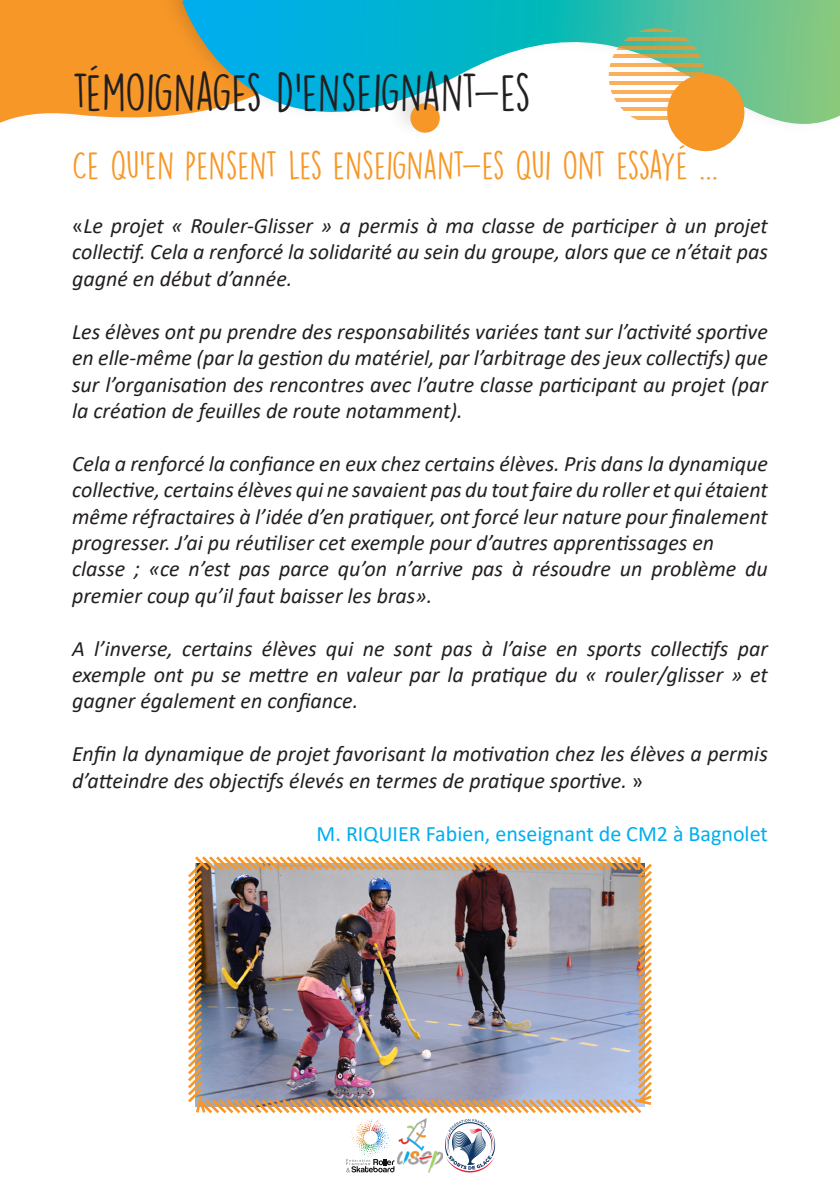
<style>
.page{position:relative;width:840px;height:1191px;background:#fff}
.page>*{position:absolute;margin:0;border:0;box-sizing:border-box;transform-origin:0 0}
.t1{font:48px "DK Lemon Yellow Sun";letter-spacing:-.01em;color:#231f20}
.t2{font:36px "DK Lemon Yellow Sun";color:#f79727}
.t3{font:italic 22px/26.4px "Calibri";color:#231f20;text-align:justify}
.t4{font:22px "Calibri";color:#00aeef}
.s1{font-style:normal}
</style>
<div class="page">
<div style="left:0;top:0;width:149px;height:123px;background:#f79728"></div>
<div style="left:149px;top:0;width:33px;height:117px;background:#f79728"></div>
<svg style="left:182px;top:0;width:657px;height:152px"></svg>
<div style="left:666px;top:74px;width:78px;height:77px;background:#f79728;border-radius:50%"></div>
<svg style="left:608px;top:37px;width:96px;height:4px"></svg>
<svg style="left:608px;top:28px;width:96px;height:4px"></svg>
<hr style="left:608px;top:46px;width:96px;height:3px;background:#f79728">
<svg style="left:608px;top:54px;width:96px;height:4px"></svg>
<svg style="left:608px;top:63px;width:96px;height:4px"></svg>
<svg style="left:608px;top:72px;width:96px;height:4px"></svg>
<svg style="left:608px;top:81px;width:76px;height:4px"></svg>
<hr style="left:608px;top:90px;width:96px;height:3px;background:#f79728">
<svg style="left:608px;top:98px;width:62px;height:4px"></svg>
<svg style="left:608px;top:107px;width:60px;height:4px"></svg>
<svg style="left:608px;top:116px;width:60px;height:4px"></svg>
<img style="left:397px;top:1119px;width:45px;height:53px">
<svg style="left:445px;top:1119px;width:50px;height:53px"></svg>
<svg style="left:346px;top:1119px;width:48px;height:53px"></svg>
<img style="left:188px;top:856px;width:464px;height:258px">
<p class="t1" style="left:72px;top:63px;width:460px">TÉMOIGNAGES D’ENSEIGNANT-ES</p>
<p class="t2" style="left:72px;top:144px;width:647px">CE QU’EN PENSENT LES ENSEIGNANT-ES QUI ONT ESSAYÉ ...</p>
<p class="t3" style="left:72px;top:212px;width:697px"><span class="s1">«</span>Le projet « Rouler-Glisser » a permis à ma classe de participer à un projet collectif. Cela a renforcé la solidarité au sein du groupe, alors que ce n’était pas gagné en début d’année.</p>
<p class="t3" style="left:72px;top:317px;width:697px">Les élèves ont pu prendre des responsabilités variées tant sur l’activité sportive en elle-même (par la gestion du matériel, par l’arbitrage des jeux collectifs) que sur l’organisation des rencontres avec l’autre classe participant au projet (par la création de feuilles de route notamment).</p>
<p class="t3" style="left:72px;top:449px;width:697px">Cela a renforcé la confiance en eux chez certains élèves. Pris dans la dynamique collective, certains élèves qui ne savaient pas du tout faire du roller et qui étaient même réfractaires à l’idée d’en pratiquer, ont forcé leur nature pour finalement progresser. J’ai pu réutiliser cet exemple pour d’autres apprentissages en</p>
<p class="t3" style="left:72px;top:555px;width:697px">classe ; «ce n’est pas parce qu’on n’arrive pas à résoudre un problème du premier coup qu’il faut baisser les bras».</p>
<p class="t3" style="left:72px;top:634px;width:697px">A l’inverse, certains élèves qui ne sont pas à l’aise en sports collectifs par exemple ont pu se mettre en valeur par la pratique du « rouler/glisser » et gagner également en confiance.</p>
<p class="t3" style="left:72px;top:740px;width:697px">Enfin la dynamique de projet favorisant la motivation chez les élèves a permis d’atteindre des objectifs élevés en termes de pratique sportive. <span class="s1">»</span></p>
<p class="t4" style="left:316px;top:818px;width:452px">M. RIQUIER Fabien, enseignant de CM2 à Bagnolet</p>
</div>
